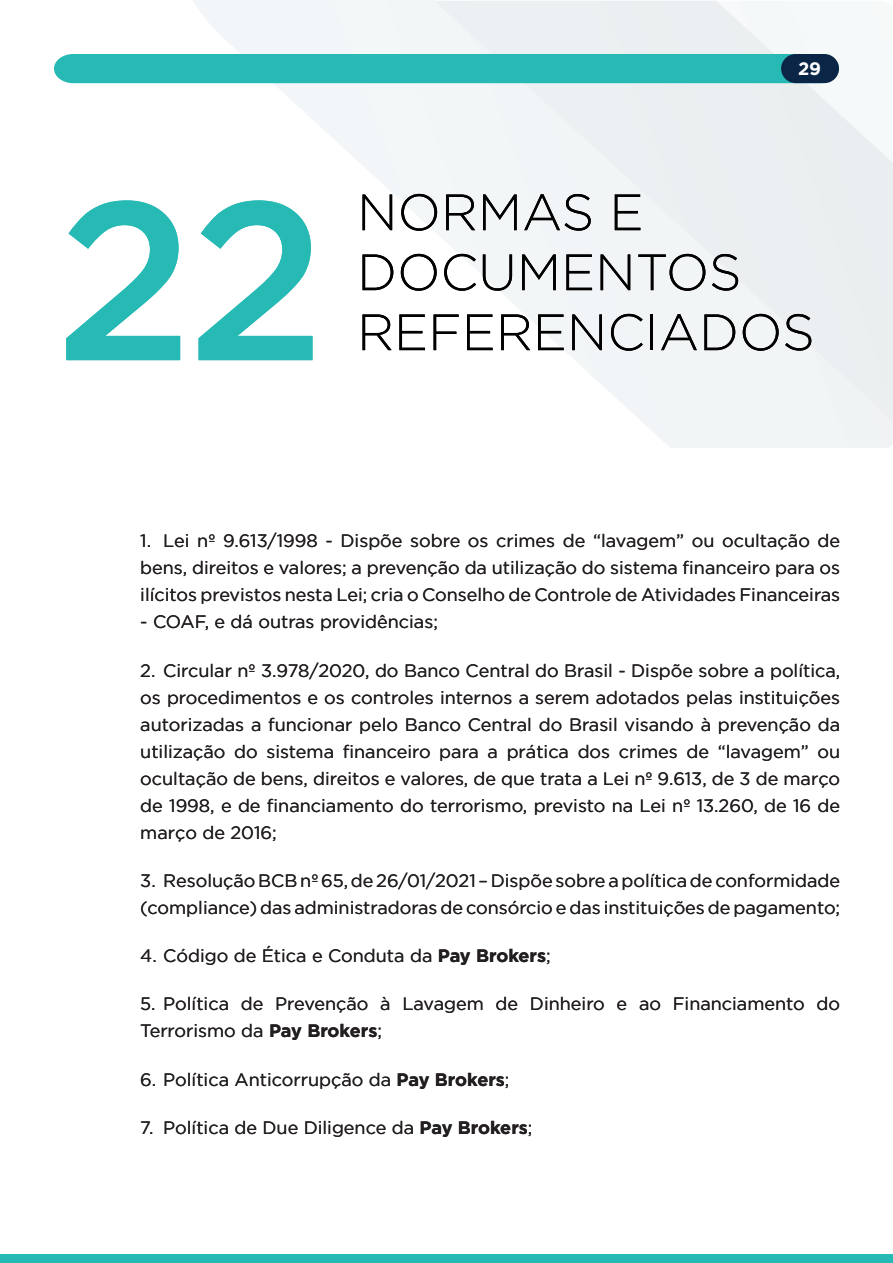
<style>
.page{position:relative;width:893px;height:1263px;background:#fff}
.page>*{position:absolute;margin:0;border:0;box-sizing:border-box;transform-origin:0 0}
.t1{font:500 225px "Gotham Pro";color:#27bab5}
.t2{font:300 51px/60px "Gotham";color:#000001}
.t3{font:18px/27px "Gotham Pro";color:#231f20;text-align:justify}
.t4{font:700 18px "Gotham";color:#fff}
.s1{font-weight:700}
</style>
<div class="page">
<div style="left:54px;top:54px;width:785px;height:29px;background:#27bab5"></div>
<div style="left:781px;top:54px;width:58px;height:29px;background:#0a2545;border-radius:15px"></div>
<div style="left:0;top:1254px;width:893px;height:9px;background:#27bab5"></div>
<h1 class="t1" style="left:55px;top:153px;width:272px">22</h1>
<h2 class="t2" style="left:357px;top:181px;width:386px">NORMAS E<br>DOCUMENTOS</h2>
<p class="t4" style="left:798px;top:58px;width:25px">29</p>
<h2 class="t2" style="left:357px;top:301px;width:459px">REFERENCIADOS</h2>
<p class="t3" style="left:140px;top:527px;width:701px">1. Lei nº 9.613/1998 - Dispõe sobre os crimes de “lavagem” ou ocultação de bens, direitos e valores; a prevenção da utilização do sistema financeiro para os ilícitos previstos nesta Lei; cria o Conselho de Controle de Atividades Financeiras</p>
<p class="t3" style="left:140px;top:608px;width:299px">- COAF, e dá outras providências;</p>
<p class="t3" style="left:140px;top:657px;width:701px">2. Circular nº 3.978/2020, do Banco Central do Brasil - Dispõe sobre a política, os procedimentos e os controles internos a serem adotados pelas instituições autorizadas a funcionar pelo Banco Central do Brasil visando à prevenção da utilização do sistema financeiro para a prática dos crimes de “lavagem” ou ocultação de bens, direitos e valores, de que trata a Lei nº 9.613, de 3 de março de 1998, e de financiamento do terrorismo, previsto na Lei nº 13.260, de 16 de março de 2016;</p>
<p class="t3" style="left:140px;top:867px;width:701px">3. Resolução BCB nº 65, de 26/01/2021 – Dispõe sobre a política de conformidade (compliance) das administradoras de consórcio e das instituições de pagamento;</p>
<p class="t3" style="left:140px;top:942px;width:412px">4. Código de Ética e Conduta da <span class="s1">Pay Brokers</span>;</p>
<p class="t3" style="left:140px;top:990px;width:701px">5. Política de Prevenção à Lavagem de Dinheiro e ao Financiamento do<br>Terrorismo da <span class="s1">Pay Brokers</span>;</p>
<p class="t3" style="left:140px;top:1066px;width:371px">6. Política Anticorrupção da <span class="s1">Pay Brokers</span>;</p>
<p class="t3" style="left:140px;top:1114px;width:394px">7. Política de Due Diligence da <span class="s1">Pay Brokers</span>;</p>
</div>
